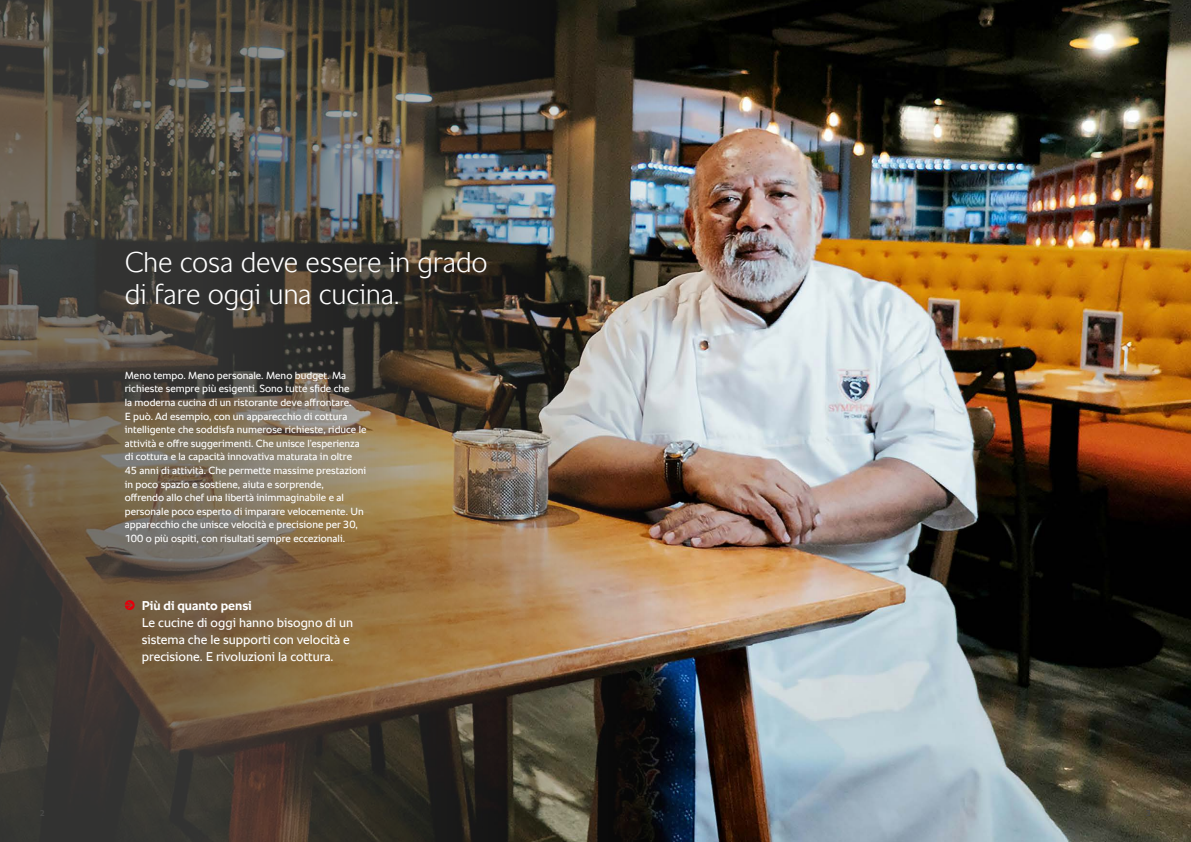
<style>
.page{position:relative;width:1191px;height:842px;background:#fff}
.page>*{position:absolute;margin:0;border:0;box-sizing:border-box;transform-origin:0 0}
.t1{font:300 29px/32px "RATIONAL Sans TT";letter-spacing:-.01em;color:#fff}
.t2{font:13px/17px "RATIONAL Sans TT";color:#fff}
.t3{font:700 13px "RATIONAL Sans TT";color:#fff}
.t4{font:10.5px/13.6px "RATIONAL Sans TT";color:#fff}
</style>
<div class="page">
<img style="left:702px;top:0;width:489px;height:842px">
<img style="left:0;top:0;width:702px;height:842px">
<svg style="left:125px;top:600px;width:10px;height:10px"></svg>
<h1 class="t1" style="left:125px;top:246px;width:364px">Che cosa deve essere in grado di fare oggi una cucina.</h1>
<p class="t4" style="left:125px;top:368px;width:243px">Meno tempo. Meno personale. Meno budget. Ma richieste sempre più esigenti. Sono tutte sfide che<br>la moderna cucina di un ristorante deve affrontare.<br>E può. Ad esempio, con un apparecchio di cottura intelligente che soddisfa numerose richieste, riduce le attività e offre suggerimenti. Che unisce l’esperienza di cottura e la capacità innovativa maturata in oltre 45 anni di attività. Che permette massime prestazioni in poco spazio e sostiene, aiuta e sorprende,<br>offrendo allo chef una libertà inimmaginabile e al personale poco esperto di imparare velocemente. Un apparecchio che unisce velocità e precisione per 30, 100 o più ospiti, con risultati sempre eccezionali.</p>
<p class="t3" style="left:142px;top:596px;width:112px">Più di quanto pensi</p>
<p class="t2" style="left:142px;top:614px;width:213px">Le cucine di oggi hanno bisogno di un sistema che le supporti con velocità e precisione. E rivoluzioni la cottura.</p>
</div>
